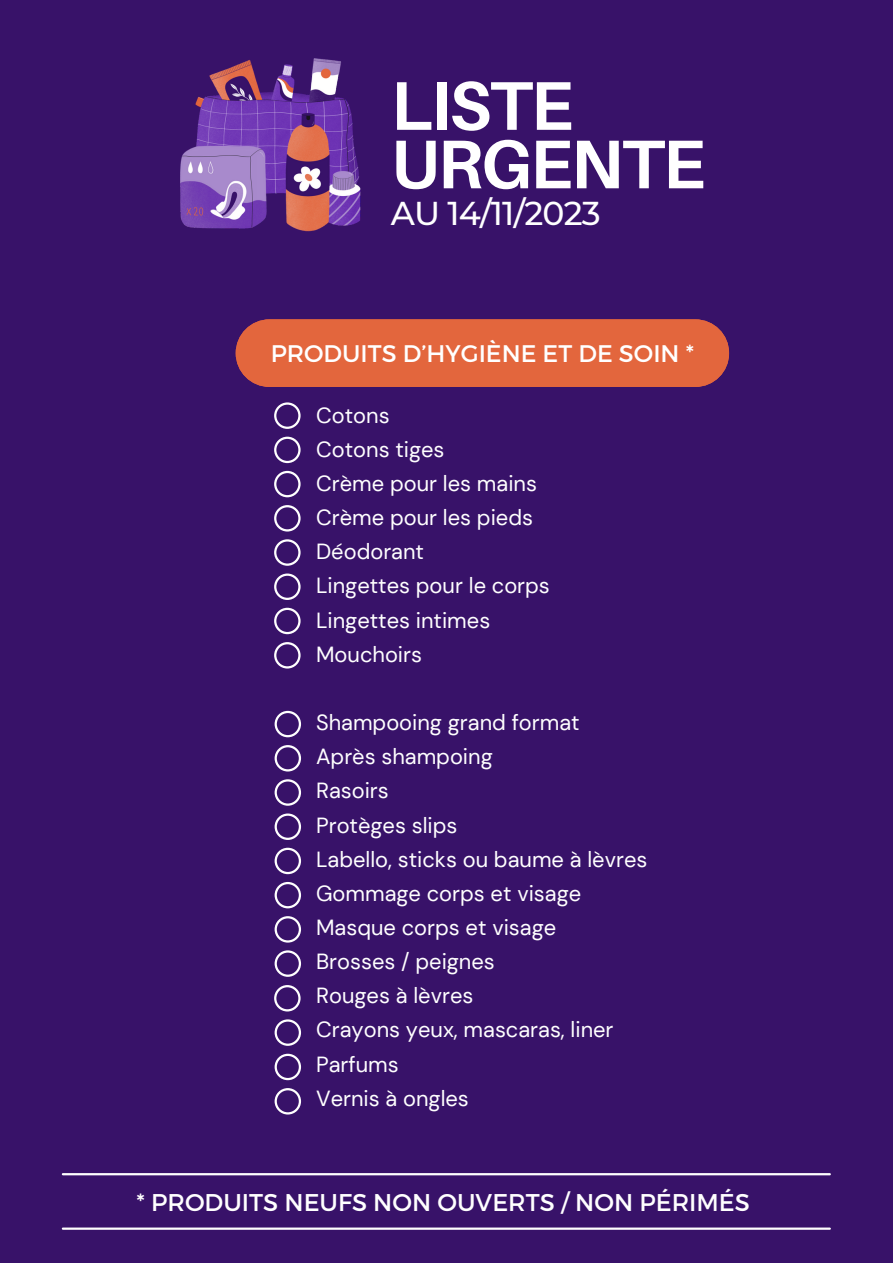
<style>
.page{position:relative;width:893px;height:1264px;background:#fff}
.page>*{position:absolute;margin:0;border:0;box-sizing:border-box;transform-origin:0 0}
.t1{font:700 69px/58.5px "Aileron";letter-spacing:-.025em;color:#fff}
.t2{font:500 33px "Montserrat";letter-spacing:-.025em;color:#fff}
.t3{font:24.15px "Montserrat";color:#fff}
.t4{font:24px "Montserrat";color:#fff}
.t5{font:21.9px "DM Sans";color:#fff}
</style>
<div class="page">
<div style="left:0;top:0;width:892px;height:1262px;background:#381269"></div>
<div style="left:236px;top:319px;width:493px;height:68px;background:#e3663d"></div>
<svg style="left:274px;top:402px;width:26px;height:27px"></svg>
<svg style="left:274px;top:436px;width:26px;height:27px"></svg>
<svg style="left:274px;top:471px;width:26px;height:26px"></svg>
<svg style="left:274px;top:505px;width:26px;height:26px"></svg>
<svg style="left:274px;top:539px;width:26px;height:26px"></svg>
<hr style="left:63px;top:1173px;width:766px;height:2px;background:#fff">
<svg style="left:274px;top:573px;width:26px;height:27px"></svg>
<svg style="left:274px;top:607px;width:26px;height:27px"></svg>
<hr style="left:63px;top:1227px;width:766px;height:2px;background:#fff">
<svg style="left:274px;top:711px;width:27px;height:26px"></svg>
<svg style="left:274px;top:745px;width:27px;height:26px"></svg>
<svg style="left:274px;top:779px;width:27px;height:26px"></svg>
<svg style="left:274px;top:813px;width:27px;height:27px"></svg>
<svg style="left:274px;top:847px;width:27px;height:27px"></svg>
<svg style="left:274px;top:882px;width:27px;height:26px"></svg>
<svg style="left:274px;top:916px;width:27px;height:26px"></svg>
<svg style="left:274px;top:950px;width:27px;height:26px"></svg>
<svg style="left:274px;top:985px;width:26px;height:26px"></svg>
<img style="left:180px;top:58px;width:181px;height:174px">
<svg style="left:274px;top:642px;width:26px;height:26px"></svg>
<svg style="left:274px;top:1019px;width:27px;height:26px"></svg>
<svg style="left:274px;top:1053px;width:27px;height:27px"></svg>
<svg style="left:274px;top:1088px;width:27px;height:26px"></svg>
<p class="t1" style="left:391px;top:75px;width:316px">LISTE<br>URGENTE</p>
<p class="t2" style="left:391px;top:193px;width:211px">AU 14/11/2023</p>
<p class="t4" style="left:271px;top:338px;width:425px">PRODUITS D’HYGIÈNE ET DE SOIN *</p>
<p class="t5" style="left:316px;top:401px;width:75px">Cotons</p>
<p class="t5" style="left:316px;top:435px;width:130px">Cotons tiges</p>
<p class="t5" style="left:316px;top:469px;width:222px">Crème pour les mains</p>
<p class="t5" style="left:316px;top:503px;width:218px">Crème pour les pieds</p>
<p class="t5" style="left:316px;top:537px;width:109px">Déodorant</p>
<p class="t5" style="left:316px;top:571px;width:235px">Lingettes pour le corps</p>
<p class="t5" style="left:316px;top:606px;width:176px">Lingettes intimes</p>
<p class="t5" style="left:316px;top:640px;width:107px">Mouchoirs</p>
<p class="t5" style="left:316px;top:708px;width:265px">Shampooing grand format</p>
<p class="t5" style="left:316px;top:742px;width:178px">Après shampoing</p>
<p class="t5" style="left:316px;top:776px;width:74px">Rasoirs</p>
<p class="t5" style="left:316px;top:810px;width:143px">Protèges slips</p>
<p class="t5" style="left:316px;top:845px;width:333px">Labello, sticks ou baume à lèvres</p>
<p class="t5" style="left:316px;top:879px;width:266px">Gommage corps et visage</p>
<p class="t5" style="left:316px;top:913px;width:241px">Masque corps et visage</p>
<p class="t5" style="left:316px;top:947px;width:180px">Brosses / peignes</p>
<p class="t5" style="left:316px;top:981px;width:159px">Rouges à lèvres</p>
<p class="t5" style="left:316px;top:1015px;width:299px">Crayons yeux, mascaras, liner</p>
<p class="t5" style="left:316px;top:1049px;width:84px">Parfums</p>
<p class="t5" style="left:316px;top:1084px;width:154px">Vernis à ongles</p>
<p class="t3" style="left:136px;top:1186px;width:614px">* PRODUITS NEUFS NON OUVERTS / NON PÉRIMÉS</p>
</div>
